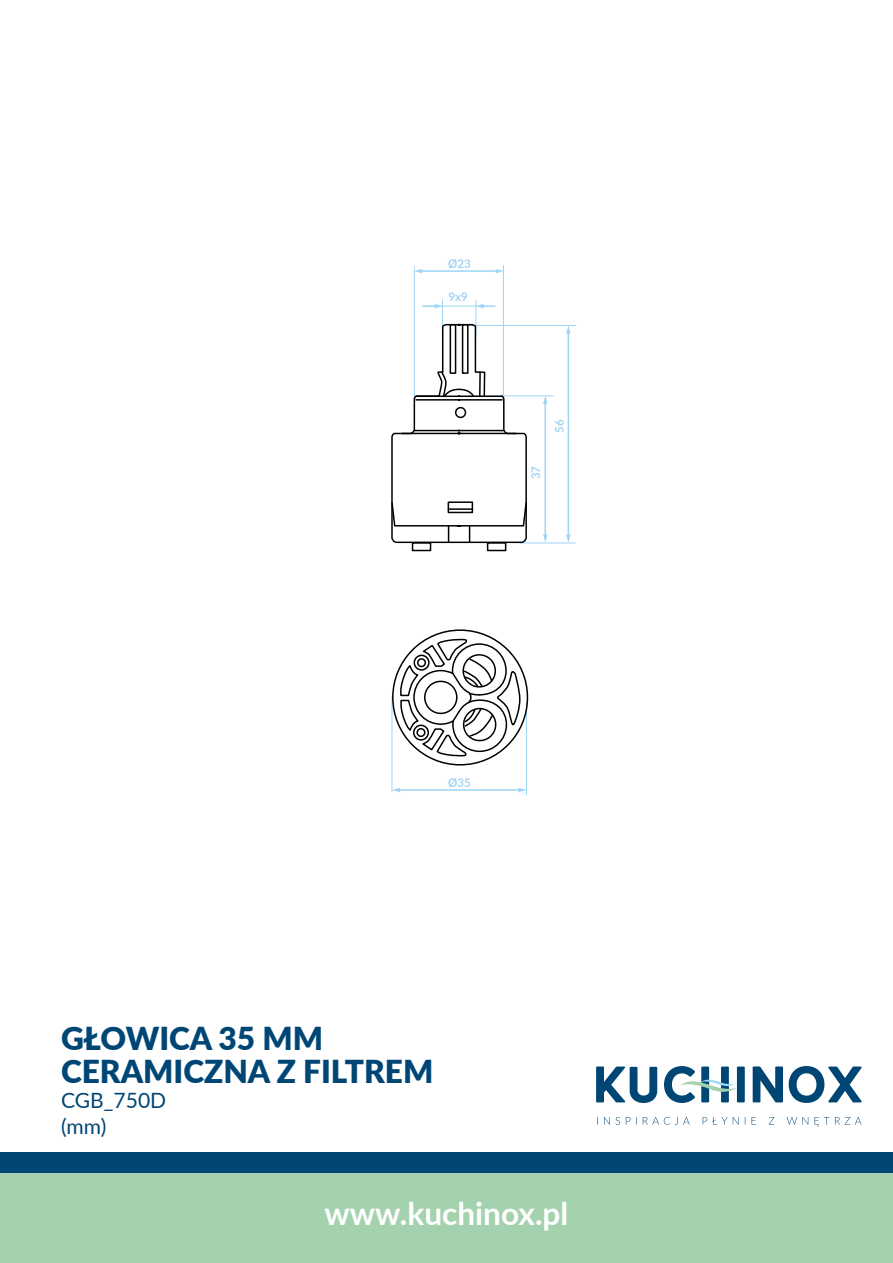
<style>
.page{position:relative;width:893px;height:1263px;background:#fff}
.page>*{position:absolute;margin:0;border:0;box-sizing:border-box;transform-origin:0 0}
.t1{font:900 31.65px/33px "Lato";color:#004675}
.t2{font:700 31.65px "Lato";color:#fff}
.t3{font:21.15px/25.3px "Lato";color:#004675}
.t4{font:700 12px "Lato";color:#a2d4f2;scale:.96 1}
</style>
<div class="page">
<svg style="left:596px;top:1066px;width:266px;height:37px"></svg>
<svg style="left:597px;top:1117px;width:265px;height:9px"></svg>
<div style="left:0;top:1173px;width:893px;height:90px;background:#a5d2ae"></div>
<div style="left:0;top:1153px;width:893px;height:20px;background:#004675"></div>
<hr style="left:392px;top:696px;width:1px;height:95px;background:#9ed5f5">
<hr style="left:526px;top:702px;width:1px;height:92px;background:#9ed5f5">
<hr style="left:399px;top:789px;width:121px;height:2px;background:#9ed5f5">
<svg style="left:518px;top:788px;width:8px;height:4px"></svg>
<svg style="left:392px;top:788px;width:8px;height:4px"></svg>
<hr style="left:414px;top:267px;width:1px;height:133px;background:#9ed5f5">
<hr style="left:503px;top:265px;width:1px;height:139px;background:#9ed5f5">
<hr style="left:421px;top:270px;width:76px;height:2px;background:#9ed5f5">
<svg style="left:496px;top:269px;width:7px;height:4px"></svg>
<svg style="left:414px;top:269px;width:8px;height:4px"></svg>
<hr style="left:442px;top:300px;width:1px;height:36px;background:#9ed5f5">
<hr style="left:475px;top:300px;width:1px;height:37px;background:#9ed5f5">
<hr style="left:440px;top:306px;width:36px;height:1px;background:#9ed5f5">
<svg style="left:423px;top:304px;width:19px;height:4px"></svg>
<svg style="left:476px;top:304px;width:19px;height:4px"></svg>
<hr style="left:568px;top:332px;width:1px;height:204px;background:#9ed5f5">
<svg style="left:566px;top:326px;width:5px;height:8px"></svg>
<svg style="left:566px;top:534px;width:5px;height:9px"></svg>
<hr style="left:544px;top:402px;width:2px;height:134px;background:#9ed5f5">
<svg style="left:543px;top:396px;width:4px;height:8px"></svg>
<svg style="left:543px;top:534px;width:4px;height:9px"></svg>
<hr style="left:469px;top:325px;width:107px;height:1px;background:#9ed5f5">
<hr style="left:469px;top:395px;width:84px;height:1px;background:#9ed5f5">
<hr style="left:520px;top:543px;width:55px;height:1px;background:#9ed5f5">
<div style="left:412px;top:542px;width:19px;height:9px;border:2px solid #000"></div>
<div style="left:487px;top:542px;width:19px;height:9px;border:2px solid #000"></div>
<svg style="left:399px;top:637px;width:122px;height:121px"></svg>
<svg style="left:391px;top:323px;width:137px;height:221px"></svg>
<p class="t4" style="left:448px;top:255px;width:25px">Ø23</p>
<p class="t4" style="left:448px;top:287px;width:22px">9x9</p>
<p class="t4" style="left:527px;top:479px;width:15px;rotate:-90deg">37</p>
<p class="t4" style="left:551px;top:433px;width:15px;rotate:-90deg">56</p>
<p class="t4" style="left:448px;top:774px;width:25px">Ø35</p>
<p class="t1" style="left:61px;top:1021px;width:374px">GŁOWICA 35 MM<br>CERAMICZNA Z FILTREM</p>
<p class="t3" style="left:61px;top:1087px;width:107px">CGB_750D (mm)</p>
<p class="t2" style="left:325px;top:1191px;width:245px">www.kuchinox.pl</p>
</div>
